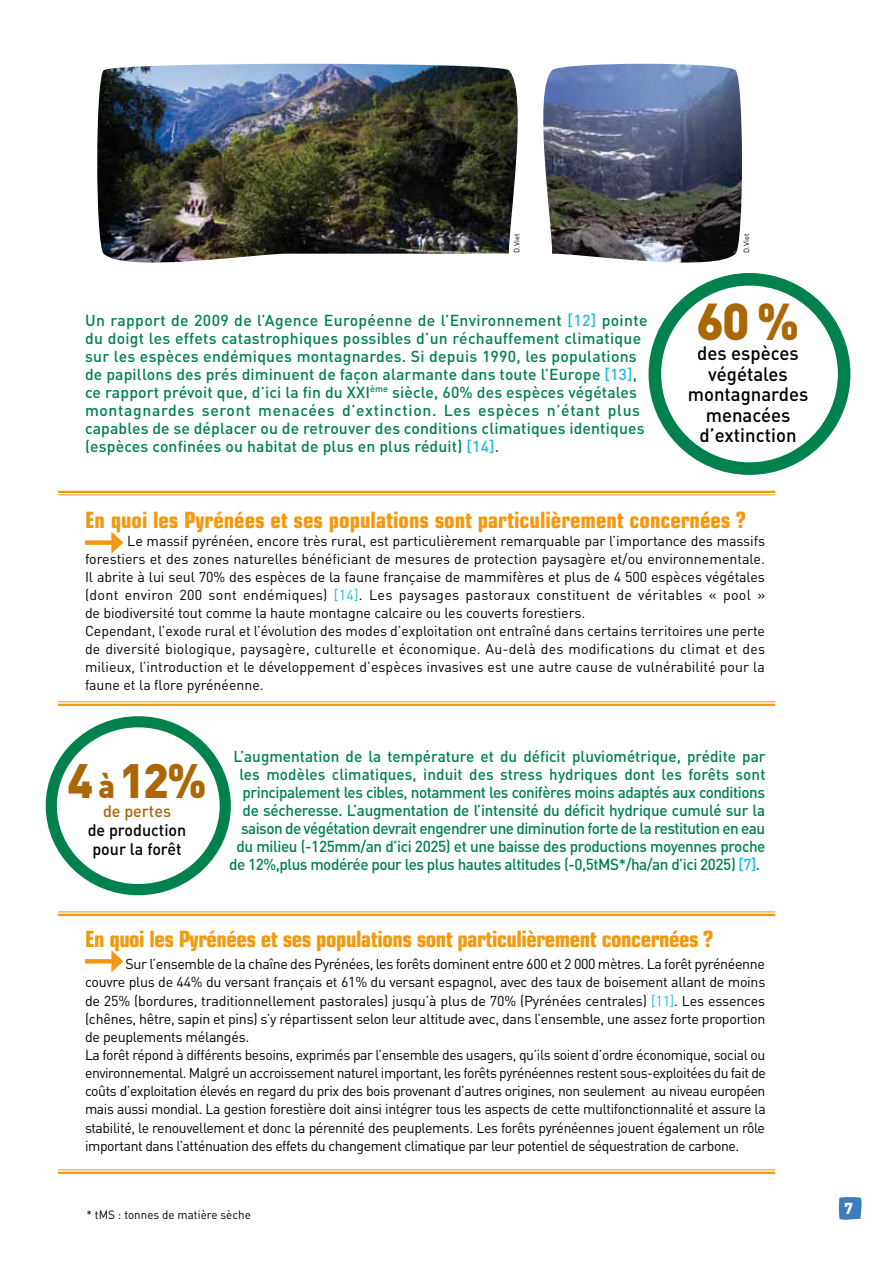
<style>
.page{position:relative;width:893px;height:1263px;background:#fff}
.page>*{position:absolute;margin:0;border:0;box-sizing:border-box;transform-origin:0 0}
.t1{font:900 51.15px "DIN";color:#ab6605}
.t2{font:900 47.7px "DIN";color:#ab6605}
.t3{font:700 condensed 22.5px "Eurostile";letter-spacing:-.01em;color:#f39910}
.t4{font:500 19.2px/20.5px "DIN";color:#000;text-align:center}
.t5{font:500 16.5px/19px "DIN";color:#000}
.t6{font:500 16.5px "DIN";color:#ab6605}
.t7{font:500 15.75px/18px "DIN";letter-spacing:.005em;color:#00814e}
.t8{font:500 15.75px "DIN";letter-spacing:-.03em;color:#00814e}
.t9{font:500 15.75px "DIN";letter-spacing:-.035em;color:#00814e}
.t10{font:500 15.75px "DIN";letter-spacing:-.015em;color:#00814e}
.t11{font:500 15.75px "DIN";letter-spacing:-.025em;color:#00814e}
.t12{font:900 15.75px "DIN";color:#fff}
.t13{font:14.25px/18.1px "DIN";letter-spacing:-.02em;color:#000}
.t14{font:12px "DIN";color:#000}
.t15{font:7.5px "DIN";letter-spacing:.01em;color:#000}
.s1{color:#1bbbea}
.s2{font-size:31.8px}
</style>
<div class="page">
<div style="left:85px;top:540px;width:31px;height:5px;background:#f39910"></div>
<svg style="left:111px;top:531px;width:12px;height:23px"></svg>
<svg style="left:85px;top:959px;width:26px;height:4px"></svg>
<svg style="left:111px;top:950px;width:12px;height:22px"></svg>
<hr style="left:58px;top:911px;width:717px;height:1px;background:#f39910">
<hr style="left:58px;top:914px;width:717px;height:2px;background:#f39910">
<hr style="left:58px;top:701px;width:717px;height:1px;background:#f39910">
<hr style="left:58px;top:704px;width:717px;height:2px;background:#f39910">
<hr style="left:58px;top:1169px;width:717px;height:1px;background:#f39910">
<hr style="left:58px;top:1172px;width:717px;height:2px;background:#f39910">
<hr style="left:58px;top:491px;width:717px;height:2px;background:#f39910">
<hr style="left:58px;top:494px;width:717px;height:1px;background:#f39910">
<img style="left:97px;top:64px;width:421px;height:199px">
<img style="left:543px;top:64px;width:199px;height:210px">
<svg style="left:839px;top:1197px;width:23px;height:23px"></svg>
<div style="left:648px;top:273px;width:202px;height:202px;border:13px solid #00814e;border-radius:50%"></div>
<div style="left:46px;top:716px;width:185px;height:179px;border:11px solid #00814e;border-radius:50%"></div>
<p class="t15" style="left:512px;top:253px;width:21px;rotate:-90deg">D.Viet</p>
<p class="t15" style="left:742px;top:253px;width:21px;rotate:-90deg">D.Viet</p>
<p class="t7" style="left:85px;top:310px;width:564px">Un rapport de 2009 de l’Agence Européenne de l’Environnement <span class="s1">[12]</span> pointe du doigt les effets catastrophiques possibles d’un réchauffement climatique sur les espèces endémiques montagnardes. Si depuis 1990, les populations de papillons des prés diminuent de façon alarmante dans toute l’Europe <span class="s1">[13]</span>, ce rapport prévoit que, d’ici la fin du XXI<sup>ème</sup> siècle, 60% des espèces végétales montagnardes seront menacées d’extinction. Les espèces n’étant plus capables de se déplacer ou de retrouver des conditions climatiques identiques (espèces confinées ou habitat de plus en plus réduit) <span class="s1">[14]</span>.</p>
<h1 class="t1" style="left:697px;top:287px;width:104px">60 %</h1>
<h3 class="t4" style="left:688px;top:342px;width:122px">des espèces végétales montagnardes menacées d’extinction</h3>
<h3 class="t3" style="left:85px;top:506px;width:662px">En quoi les Pyrénées et ses populations sont particulièrement concernées ?</h3>
<p class="t13" style="left:85px;top:532px;width:682px;text-indent:42px">Le massif pyrénéen, encore très rural, est particulièrement remarquable par l’importance des massifs forestiers et des zones naturelles bénéficiant de mesures de protection paysagère et/ou environnementale.<br>Il abrite à lui seul 70% des espèces de la faune française de mammifères et plus de 4 500 espèces végétales (dont environ 200 sont endémiques) <span class="s1">[14]</span>. Les paysages pastoraux constituent de véritables « pool » de biodiversité tout comme la haute montagne calcaire ou les couverts forestiers.<br>Cependant, l’exode rural et l’évolution des modes d’exploitation ont entraîné dans certains territoires une perte de diversité biologique, paysagère, culturelle et économique. Au-delà des modifications du climat et des milieux, l’introduction et le développement d’espèces invasives est une autre cause de vulnérabilité pour la faune et la flore pyrénéenne.</p>
<h2 class="t2" style="left:67px;top:748px;width:141px">4 <span class="s2">à</span> 12%</h2>
<p class="t6" style="left:103px;top:800px;width:70px">de pertes</p>
<p class="t5" style="left:88px;top:820px;width:100px">de production pour la forêt</p>
<p class="t7" style="left:234px;top:747px;width:533px">L’augmentation de la température et du déficit pluviométrique, prédite par</p>
<p class="t7" style="left:240px;top:765px;width:527px">les modèles climatiques, induit des stress hydriques dont les forêts sont</p>
<p class="t8" style="left:243px;top:782px;width:524px">principalement les cibles, notamment les conifères moins adaptés aux conditions</p>
<p class="t10" style="left:243px;top:800px;width:524px">de sécheresse. L’augmentation de l’intensité du déficit hydrique cumulé sur la</p>
<p class="t9" style="left:241px;top:818px;width:526px">saison de végétation devrait engendrer une diminution forte de la restitution en eau</p>
<p class="t11" style="left:237px;top:836px;width:530px">du milieu (-125mm/an d’ici 2025) et une baisse des productions moyennes proche</p>
<p class="t8" style="left:229px;top:854px;width:533px">de 12%,plus modérée pour les plus hautes altitudes (-0,5tMS*/ha/an d’ici 2025) <span class="s1">[7]</span>.</p>
<h3 class="t3" style="left:85px;top:925px;width:629px">En quoi les Pyrénées et ses populations sont particulièrement concernées ?</h3>
<p class="t13" style="left:85px;top:955px;width:682px;text-indent:41px">Sur l’ensemble de la chaîne des Pyrénées, les forêts dominent entre 600 et 2 000 mètres. La forêt pyrénéenne couvre plus de 44% du versant français et 61% du versant espagnol, avec des taux de boisement allant de moins de 25% (bordures, traditionnellement pastorales) jusqu’à plus de 70% (Pyrénées centrales) <span class="s1">[11]</span>. Les essences (chênes, hêtre, sapin et pins) s’y répartissent selon leur altitude avec, dans l’ensemble, une assez forte proportion de peuplements mélangés.<br>La forêt répond à différents besoins, exprimés par l’ensemble des usagers, qu’ils soient d’ordre économique, social ou environnemental. Malgré un accroissement naturel important, les forêts pyrénéennes restent sous-exploitées du fait de coûts d’exploitation élevés en regard du prix des bois provenant d’autres origines, non seulement au niveau européen mais aussi mondial. La gestion forestière doit ainsi intégrer tous les aspects de cette multifonctionnalité et assure la stabilité, le renouvellement et donc la pérennité des peuplements. Les forêts pyrénéennes jouent également un rôle important dans l’atténuation des effets du changement climatique par leur potentiel de séquestration de carbone.</p>
<p class="t14" style="left:86px;top:1207px;width:166px">* tMS : tonnes de matière sèche</p>
<p class="t12" style="left:844px;top:1197px;width:10px">7</p>
</div>
